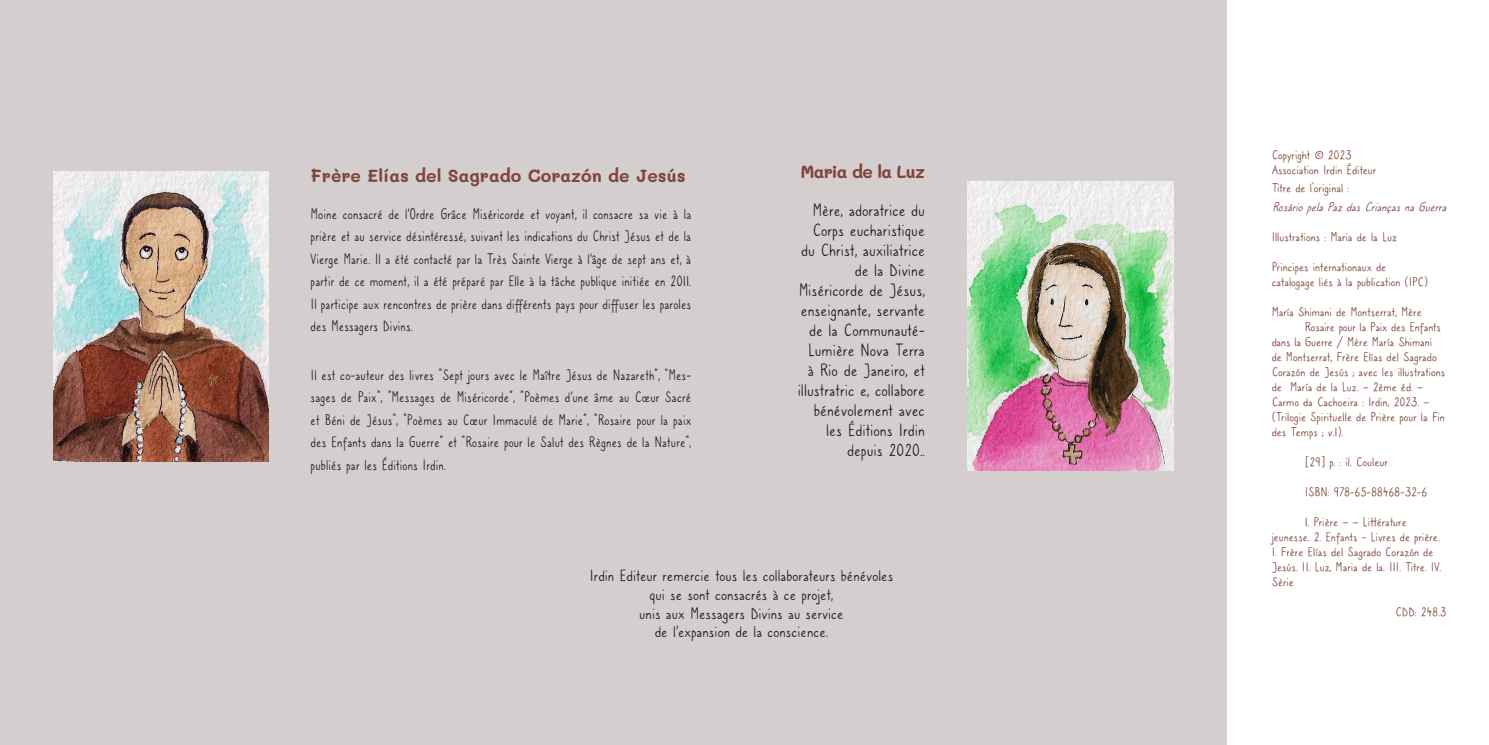
<style>
.page{position:relative;width:1489px;height:745px;background:#fff}
.page>*{position:absolute;margin:0;border:0;box-sizing:border-box;transform-origin:0 0}
.Rosario_pela_Paz{font:18.75px/20px "Caroni";color:#231f20;text-align:right}
.Rosario_pela_Paz-2{font:17.5px/18.8px "Caroni";color:#231f20;text-align:center}
.Rosario_pela_Paz-3{font:700 17.5px "Mali";color:#7f453c}
.Rosario_pela_Paz-4{font:700 17.5px "Mali";letter-spacing:-.05em;color:#7f453c}
.Rosario_pela_Paz-5{font:16.25px/22.5px "Caroni";letter-spacing:.01em;color:#231f20;text-align:justify;scale:.9 1}
.ficha{font:13.75px/15px "Caroni";color:#7f453c}
.t1{font:italic 13.75px "Caroni";color:#7f453c}
</style>
<div class="page">
<div style="left:0;top:0;width:1226px;height:744px;background:#d4cecf"></div>
<img style="left:53px;top:172px;width:215px;height:289px">
<img style="left:967px;top:182px;width:205px;height:288px">
<p class="Rosario_pela_Paz-3" style="left:310px;top:166px;width:376px">Frère Elías del Sagrado Corazón de Jesús</p>
<p class="Rosario_pela_Paz-5" style="left:310px;top:202px;width:424px">Moine consacré de l'Ordre Grâce Miséricorde et voyant, il consacre sa vie à la prière et au service désintéressé, suivant les indications du Christ Jésus et de la Vierge Marie. Il a été contacté par la Très Sainte Vierge à l'âge de sept ans et, à partir de ce moment, il a été préparé par Elle à la tâche publique initiée en 2011.<br>Il participe aux rencontres de prière dans différents pays pour diffuser les paroles des Messagers Divins.</p>
<p class="Rosario_pela_Paz-5" style="left:310px;top:363px;width:424px">Il est co-auteur des livres "Sept jours avec le Maître Jésus de Nazareth", "Mes&shy;sages de Paix", "Messages de Miséricorde", "Poèmes d'une âme au Cœur Sacré et Béni de Jésus", "Poèmes au Cœur Immaculé de Marie", "Rosaire pour la paix des Enfants dans la Guerre" et "Rosaire pour le Salut des Règnes de la Nature", publiés par les Éditions Irdin.</p>
<p class="Rosario_pela_Paz-4" style="left:800px;top:161px;width:126px">Maria de la Luz</p>
<p class="Rosario_pela_Paz" style="left:797px;top:200px;width:129px">Mère, adoratrice du<br>Corps eucharistique du Christ, auxiliatrice de la Divine<br>Miséricorde de Jésus, enseignante, servante de la Communauté-<br>Lumière Nova Terra à Rio de Janeiro, et illustratric e, collabore bénévolement avec les Éditions Irdin depuis 2020..</p>
<p class="Rosario_pela_Paz-2" style="left:589px;top:566px;width:305px">Irdin Editeur remercie tous les collaborateurs bénévoles qui se sont consacrés à ce projet,<br>unis aux Messagers Divins au service<br>de l'expansion de la conscience.</p>
<p class="ficha" style="left:1271px;top:147px;width:106px">Copyright © 2023<br>Association Irdin Éditeur</p>
<p class="ficha" style="left:1271px;top:181px;width:79px">Titre de l’original :</p>
<p class="t1" style="left:1271px;top:199px;width:180px">RosáriopelaPazdasCriançasnaGuerra</p>
<p class="ficha" style="left:1271px;top:229px;width:127px">Illustrations : Maria de la Luz</p>
<p class="ficha" style="left:1271px;top:259px;width:116px">Principes internationaux de</p>
<p class="ficha" style="left:1271px;top:274px;width:158px">catalogage liés à la publication (IPC)</p>
<p class="ficha" style="left:1271px;top:304px;width:152px">María Shimani de Montserrat, Mère</p>
<p class="ficha" style="left:1271px;top:319px;width:175px;text-indent:33px">Rosaire pour la Paix des Enfants dans la Guerre / Mère María Shimani de Montserrat, Frère Elías del Sagrado Corazón de Jesús ; avec les illustrations de María de la Luz. – 2ème éd. – Carmo da Cachoeira : Irdin, 2023. – (Trilogie Spirituelle de Prière pour la Fin des Temps ; v.1).</p>
<p class="ficha" style="left:1304px;top:454px;width:85px">[29] p. : il. Couleur</p>
<p class="ficha" style="left:1304px;top:484px;width:124px">ISBN: 978-65-88468-32-6</p>
<p class="ficha" style="left:1271px;top:514px;width:171px;text-indent:33px">1. Prière – – Littérature jeunesse. 2. Enfants - Livres de prière.<br>I. Frère Elías del Sagrado Corazón de<br>Jesús. II. Luz, Maria de la. III. Titre. IV.<br>Série</p>
<p class="ficha" style="left:1395px;top:604px;width:52px">CDD: 248.3</p>
</div>
